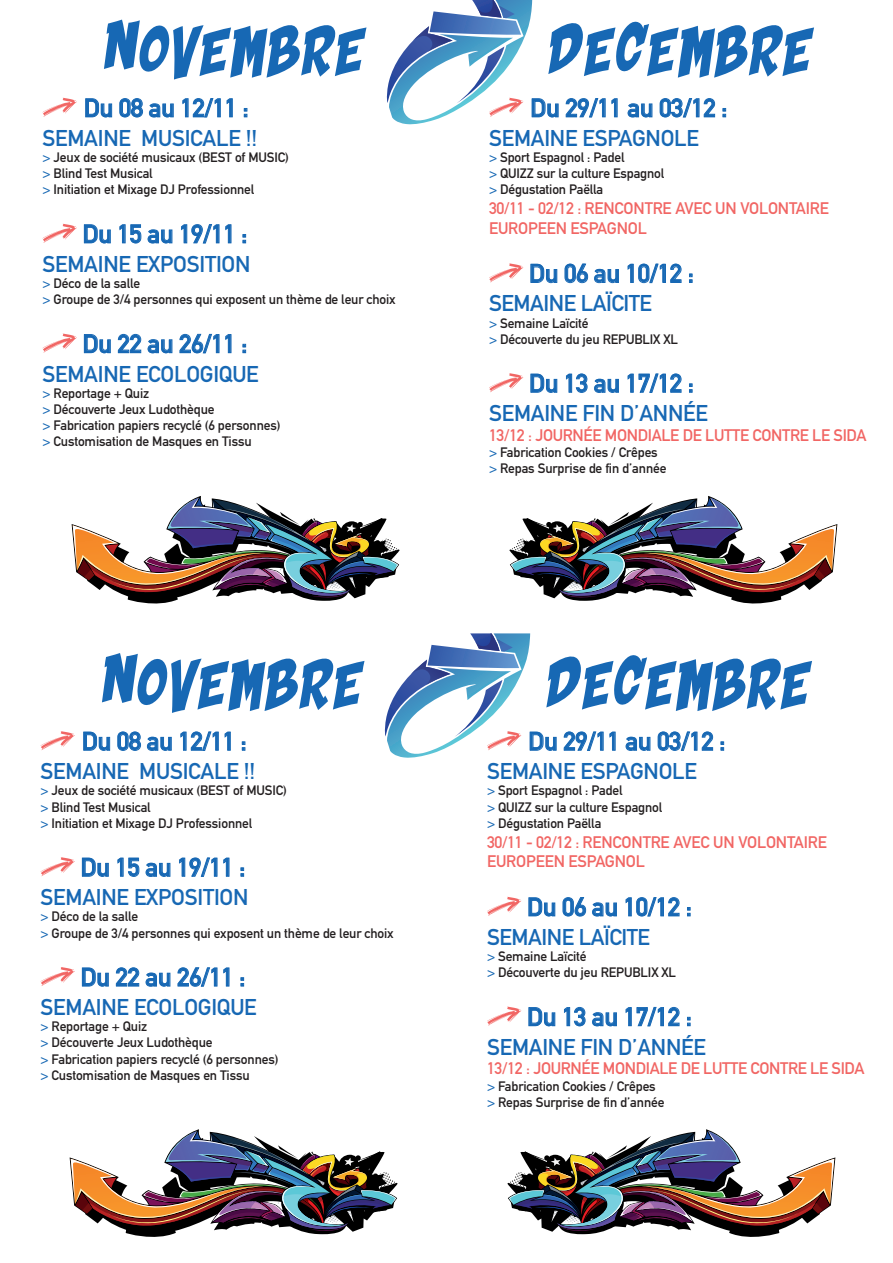
<style>
.page{position:relative;width:893px;height:1263px;background:#fff}
.page>*{position:absolute;margin:0;border:0;box-sizing:border-box;transform-origin:0 0}
.t1{font:60px "Shaka Pow";letter-spacing:.03em;color:#1768b4}
.t2{font:60px "Shaka Pow";letter-spacing:.05em;color:#1768b4}
.t3{font:700 25.5px "DIN Alternate";letter-spacing:-.01em;color:#1768b4}
.t4{font:700 22.5px "DIN Alternate";letter-spacing:-.01em;color:#1768b4}
.t5{font:700 16.5px/19.8px "DIN Alternate";letter-spacing:-.02em;color:#f16664}
.t6{font:700 13.5px "DIN Alternate";letter-spacing:-.01em;color:#231f20}
.s1{color:#1768b4}
</style>
<div class="page">
<svg style="left:43px;top:98px;width:34px;height:19px"></svg>
<svg style="left:85px;top:98px;width:27px;height:20px"></svg>
<svg style="left:119px;top:98px;width:24px;height:20px"></svg>
<svg style="left:149px;top:103px;width:25px;height:15px"></svg>
<svg style="left:182px;top:98px;width:51px;height:20px"></svg>
<svg style="left:244px;top:108px;width:3px;height:9px"></svg>
<svg style="left:43px;top:224px;width:34px;height:19px"></svg>
<svg style="left:84px;top:224px;width:27px;height:20px"></svg>
<svg style="left:119px;top:224px;width:54px;height:20px"></svg>
<svg style="left:181px;top:224px;width:51px;height:20px"></svg>
<svg style="left:243px;top:234px;width:3px;height:9px"></svg>
<svg style="left:43px;top:334px;width:34px;height:19px"></svg>
<svg style="left:84px;top:334px;width:27px;height:20px"></svg>
<svg style="left:117px;top:334px;width:56px;height:20px"></svg>
<svg style="left:179px;top:333px;width:53px;height:21px"></svg>
<svg style="left:243px;top:344px;width:3px;height:9px"></svg>
<svg style="left:565px;top:98px;width:53px;height:20px"></svg>
<svg style="left:627px;top:103px;width:26px;height:15px"></svg>
<svg style="left:659px;top:98px;width:56px;height:20px"></svg>
<svg style="left:723px;top:108px;width:3px;height:9px"></svg>
<svg style="left:489px;top:263px;width:34px;height:19px"></svg>
<svg style="left:530px;top:264px;width:28px;height:19px"></svg>
<svg style="left:564px;top:263px;width:24px;height:21px"></svg>
<svg style="left:594px;top:269px;width:25px;height:14px"></svg>
<svg style="left:627px;top:263px;width:55px;height:21px"></svg>
<svg style="left:689px;top:274px;width:3px;height:9px"></svg>
<svg style="left:489px;top:373px;width:34px;height:19px"></svg>
<svg style="left:530px;top:373px;width:28px;height:20px"></svg>
<svg style="left:566px;top:373px;width:22px;height:20px"></svg>
<svg style="left:594px;top:378px;width:25px;height:15px"></svg>
<svg style="left:627px;top:373px;width:55px;height:20px"></svg>
<svg style="left:689px;top:383px;width:3px;height:10px"></svg>
<svg style="left:387px;top:0;width:172px;height:125px"></svg>
<img style="left:72px;top:496px;width:328px;height:108px">
<img style="left:509px;top:496px;width:328px;height:108px">
<svg style="left:41px;top:731px;width:34px;height:19px"></svg>
<svg style="left:83px;top:731px;width:27px;height:20px"></svg>
<svg style="left:117px;top:731px;width:24px;height:20px"></svg>
<svg style="left:147px;top:736px;width:25px;height:15px"></svg>
<svg style="left:180px;top:731px;width:51px;height:20px"></svg>
<svg style="left:242px;top:741px;width:3px;height:10px"></svg>
<svg style="left:41px;top:857px;width:34px;height:19px"></svg>
<svg style="left:82px;top:857px;width:27px;height:20px"></svg>
<svg style="left:117px;top:857px;width:54px;height:20px"></svg>
<svg style="left:179px;top:857px;width:51px;height:20px"></svg>
<svg style="left:241px;top:867px;width:3px;height:10px"></svg>
<svg style="left:41px;top:967px;width:34px;height:19px"></svg>
<svg style="left:82px;top:967px;width:27px;height:20px"></svg>
<svg style="left:115px;top:967px;width:56px;height:20px"></svg>
<svg style="left:177px;top:967px;width:53px;height:20px"></svg>
<svg style="left:241px;top:977px;width:3px;height:9px"></svg>
<svg style="left:563px;top:731px;width:53px;height:20px"></svg>
<svg style="left:625px;top:736px;width:26px;height:15px"></svg>
<svg style="left:657px;top:731px;width:56px;height:20px"></svg>
<svg style="left:721px;top:741px;width:3px;height:10px"></svg>
<svg style="left:487px;top:897px;width:34px;height:19px"></svg>
<svg style="left:528px;top:897px;width:28px;height:20px"></svg>
<svg style="left:562px;top:897px;width:24px;height:20px"></svg>
<svg style="left:592px;top:902px;width:25px;height:15px"></svg>
<svg style="left:625px;top:897px;width:55px;height:20px"></svg>
<svg style="left:687px;top:907px;width:3px;height:9px"></svg>
<svg style="left:487px;top:1007px;width:34px;height:19px"></svg>
<svg style="left:528px;top:1007px;width:28px;height:19px"></svg>
<svg style="left:564px;top:1007px;width:22px;height:19px"></svg>
<svg style="left:592px;top:1012px;width:25px;height:14px"></svg>
<svg style="left:625px;top:1007px;width:55px;height:20px"></svg>
<svg style="left:687px;top:1017px;width:3px;height:9px"></svg>
<svg style="left:385px;top:633px;width:172px;height:125px"></svg>
<img style="left:70px;top:1129px;width:328px;height:108px">
<img style="left:507px;top:1129px;width:328px;height:108px">
<p class="t1" style="left:101px;top:12px;width:261px">novembre</p>
<p class="t2" style="left:547px;top:12px;width:264px">decembre</p>
<p class="t3" style="left:530px;top:88px;width:199px">Du 29/11 au 03/12 :</p>
<p class="t4" style="left:489px;top:121px;width:211px">SEMAINE ESPAGNOLE</p>
<p class="t6" style="left:489px;top:147px;width:137px"><span class="s1">&gt;</span> Sport Espagnol : Padel</p>
<p class="t6" style="left:489px;top:163px;width:177px"><span class="s1">&gt;</span> QUIZZ sur la culture Espagnol</p>
<p class="t6" style="left:489px;top:179px;width:116px"><span class="s1">&gt;</span> Dégustation Paëlla</p>
<p class="t5" style="left:489px;top:197px;width:341px">30/11 - 02/12 : RENCONTRE AVEC UN VOLONTAIRE<br>EUROPEEN ESPAGNOL</p>
<p class="t3" style="left:529px;top:254px;width:166px">Du 06 au 10/12 :</p>
<p class="t4" style="left:489px;top:286px;width:165px">SEMAINE LAÏCITE</p>
<p class="t6" style="left:489px;top:312px;width:101px"><span class="s1">&gt;</span> Semaine Laïcité</p>
<p class="t6" style="left:489px;top:329px;width:191px"><span class="s1">&gt;</span> Découverte du jeu REPUBLIX XL</p>
<p class="t3" style="left:529px;top:364px;width:166px">Du 13 au 17/12 :</p>
<p class="t4" style="left:489px;top:396px;width:221px">SEMAINE FIN D’ANNÉE</p>
<p class="t5" style="left:489px;top:424px;width:379px">13/12 : JOURNÉE MONDIALE DE LUTTE CONTRE LE SIDA</p>
<p class="t6" style="left:489px;top:442px;width:170px"><span class="s1">&gt;</span> Fabrication Cookies / Crêpes</p>
<p class="t6" style="left:489px;top:458px;width:179px"><span class="s1">&gt;</span> Repas Surprise de fin d’année</p>
<p class="t3" style="left:84px;top:88px;width:166px">Du 08 au 12/11 :</p>
<p class="t4" style="left:43px;top:121px;width:216px">SEMAINE MUSICALE !!</p>
<p class="t6" style="left:43px;top:147px;width:248px"><span class="s1">&gt;</span> Jeux de société musicaux (BEST of MUSIC)</p>
<p class="t6" style="left:43px;top:163px;width:112px"><span class="s1">&gt;</span> Blind Test Musical</p>
<p class="t6" style="left:43px;top:179px;width:213px"><span class="s1">&gt;</span> Initiation et Mixage DJ Professionnel</p>
<p class="t3" style="left:82px;top:214px;width:166px">Du 15 au 19/11 :</p>
<p class="t4" style="left:43px;top:247px;width:210px">SEMAINE EXPOSITION</p>
<p class="t6" style="left:43px;top:273px;width:99px"><span class="s1">&gt;</span> Déco de la salle</p>
<p class="t6" style="left:43px;top:289px;width:355px"><span class="s1">&gt;</span> Groupe de 3/4 personnes qui exposent un thème de leur choix</p>
<p class="t3" style="left:82px;top:324px;width:166px">Du 22 au 26/11 :</p>
<p class="t4" style="left:43px;top:356px;width:218px">SEMAINE ECOLOGIQUE</p>
<p class="t6" style="left:43px;top:383px;width:108px"><span class="s1">&gt;</span> Reportage + Quiz</p>
<p class="t6" style="left:43px;top:399px;width:174px"><span class="s1">&gt;</span> Découverte Jeux Ludothèque</p>
<p class="t6" style="left:43px;top:415px;width:239px"><span class="s1">&gt;</span> Fabrication papiers recyclé (6 personnes)</p>
<p class="t6" style="left:43px;top:431px;width:211px"><span class="s1">&gt;</span> Customisation de Masques en Tissu</p>
<p class="t1" style="left:99px;top:646px;width:261px">novembre</p>
<p class="t2" style="left:545px;top:646px;width:264px">decembre</p>
<p class="t3" style="left:528px;top:722px;width:199px">Du 29/11 au 03/12 :</p>
<p class="t4" style="left:487px;top:754px;width:211px">SEMAINE ESPAGNOLE</p>
<p class="t6" style="left:487px;top:780px;width:137px"><span class="s1">&gt;</span> Sport Espagnol : Padel</p>
<p class="t6" style="left:487px;top:796px;width:177px"><span class="s1">&gt;</span> QUIZZ sur la culture Espagnol</p>
<p class="t6" style="left:487px;top:813px;width:116px"><span class="s1">&gt;</span> Dégustation Paëlla</p>
<p class="t5" style="left:487px;top:831px;width:341px">30/11 - 02/12 : RENCONTRE AVEC UN VOLONTAIRE<br>EUROPEEN ESPAGNOL</p>
<p class="t3" style="left:527px;top:887px;width:166px">Du 06 au 10/12 :</p>
<p class="t4" style="left:487px;top:920px;width:165px">SEMAINE LAÏCITE</p>
<p class="t6" style="left:487px;top:946px;width:101px"><span class="s1">&gt;</span> Semaine Laïcité</p>
<p class="t6" style="left:487px;top:962px;width:191px"><span class="s1">&gt;</span> Découverte du jeu REPUBLIX XL</p>
<p class="t3" style="left:527px;top:997px;width:166px">Du 13 au 17/12 :</p>
<p class="t4" style="left:487px;top:1029px;width:221px">SEMAINE FIN D’ANNÉE</p>
<p class="t5" style="left:487px;top:1057px;width:379px">13/12 : JOURNÉE MONDIALE DE LUTTE CONTRE LE SIDA</p>
<p class="t6" style="left:487px;top:1075px;width:170px"><span class="s1">&gt;</span> Fabrication Cookies / Crêpes</p>
<p class="t6" style="left:487px;top:1092px;width:179px"><span class="s1">&gt;</span> Repas Surprise de fin d’année</p>
<p class="t3" style="left:82px;top:722px;width:166px">Du 08 au 12/11 :</p>
<p class="t4" style="left:41px;top:754px;width:216px">SEMAINE MUSICALE !!</p>
<p class="t6" style="left:41px;top:780px;width:248px"><span class="s1">&gt;</span> Jeux de société musicaux (BEST of MUSIC)</p>
<p class="t6" style="left:41px;top:796px;width:112px"><span class="s1">&gt;</span> Blind Test Musical</p>
<p class="t6" style="left:41px;top:813px;width:213px"><span class="s1">&gt;</span> Initiation et Mixage DJ Professionnel</p>
<p class="t3" style="left:80px;top:848px;width:166px">Du 15 au 19/11 :</p>
<p class="t4" style="left:41px;top:880px;width:210px">SEMAINE EXPOSITION</p>
<p class="t6" style="left:41px;top:906px;width:99px"><span class="s1">&gt;</span> Déco de la salle</p>
<p class="t6" style="left:41px;top:922px;width:355px"><span class="s1">&gt;</span> Groupe de 3/4 personnes qui exposent un thème de leur choix</p>
<p class="t3" style="left:80px;top:958px;width:166px">Du 22 au 26/11 :</p>
<p class="t4" style="left:41px;top:990px;width:218px">SEMAINE ECOLOGIQUE</p>
<p class="t6" style="left:41px;top:1016px;width:108px"><span class="s1">&gt;</span> Reportage + Quiz</p>
<p class="t6" style="left:41px;top:1032px;width:174px"><span class="s1">&gt;</span> Découverte Jeux Ludothèque</p>
<p class="t6" style="left:41px;top:1048px;width:239px"><span class="s1">&gt;</span> Fabrication papiers recyclé (6 personnes)</p>
<p class="t6" style="left:41px;top:1065px;width:211px"><span class="s1">&gt;</span> Customisation de Masques en Tissu</p>
</div>
